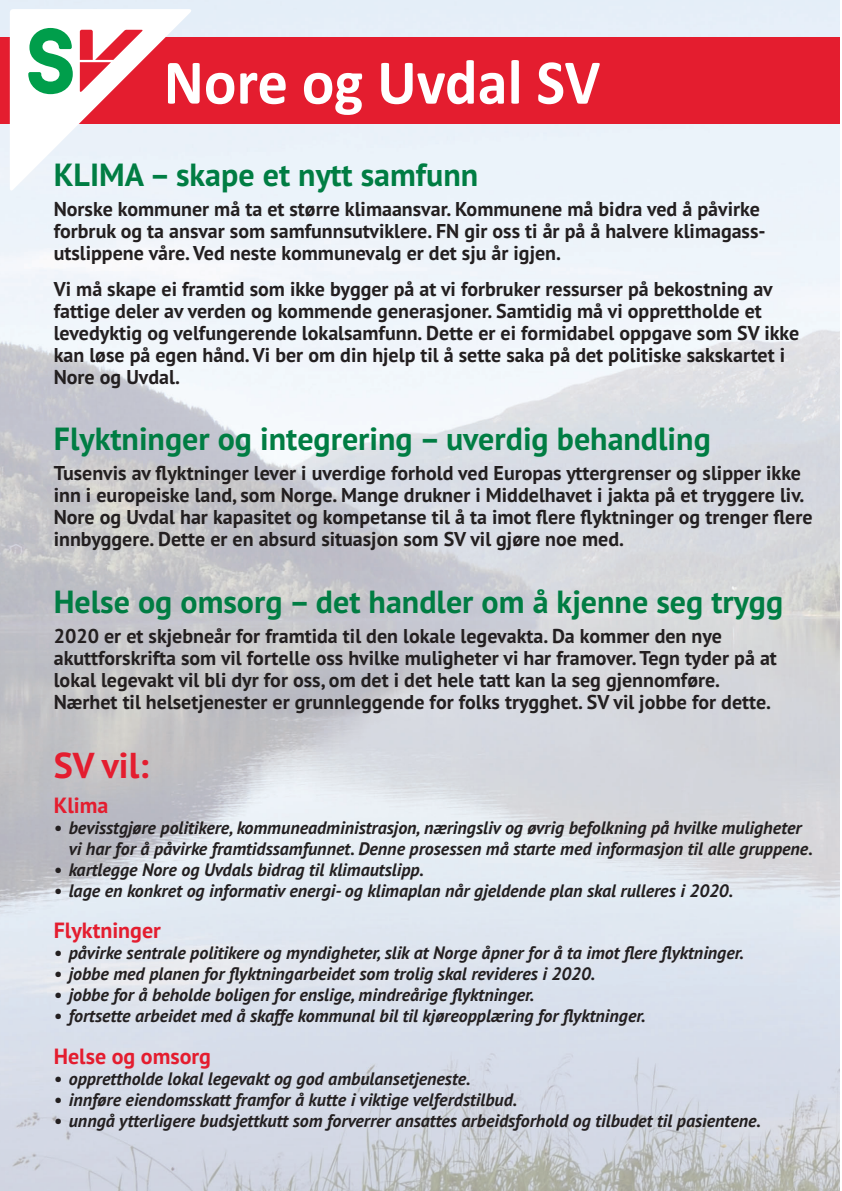
<style>
.page{position:relative;width:842px;height:1191px;background:#fff}
.page>*{position:absolute;margin:0;border:0;box-sizing:border-box;transform-origin:0 0}
.t1{font:700 64px "Calibri";color:#fff;scale:.95 1}
.t2{font:700 36px "PT Sans";color:#e41d2f}
.t3{font:700 32px "PT Sans";color:#007d43}
.t4{font:700 22px "PT Sans";color:#e41d2f}
.t5{font:700 20px/22px "PT Sans";color:#231f20}
.t6{font:italic 700 18px/21px "PT Sans";color:#231f20}
</style>
<div class="page">
<img style="left:0;top:0;width:839px;height:1190px">
<div style="left:0;top:38px;width:839px;height:86px;background:#e41d2f"></div>
<svg style="left:10px;top:9px;width:181px;height:182px"></svg>
<h1 class="t1" style="left:164px;top:60px;width:461px">Nore og Uvdal SV</h1>
<h3 class="t3" style="left:54px;top:163px;width:426px">KLIMA – skape et nytt samfunn</h3>
<p class="t5" style="left:54px;top:200px;width:713px">Norske kommuner må ta et større klimaansvar. Kommunene må bidra ved å påvirke forbruk og ta ansvar som samfunnsutviklere. FN gir oss ti år på å halvere klimagass&shy;utslippene våre. Ved neste kommunevalg er det sju år igjen.</p>
<p class="t5" style="left:54px;top:280px;width:747px">Vi må skape ei framtid som ikke bygger på at vi forbruker ressurser på bekostning av fattige deler av verden og kommende generasjoner. Samtidig må vi opprettholde et levedyktig og velfungerende lokalsamfunn. Dette er ei formidabel oppgave som SV ikke kan løse på egen hånd. Vi ber om din hjelp til å sette saka på det politiske sakskartet i Nore og Uvdal.</p>
<h3 class="t3" style="left:54px;top:428px;width:658px">Flyktninger og integrering – uverdig behandling</h3>
<p class="t5" style="left:54px;top:464px;width:760px">Tusenvis av flyktninger lever i uverdige forhold ved Europas yttergrenser og slipper ikke inn i europeiske land, som Norge. Mange drukner i Middelhavet i jakta på et tryggere liv.<br>Nore og Uvdal har kapasitet og kompetanse til å ta imot flere flyktninger og trenger flere innbyggere. Dette er en absurd situasjon som SV vil gjøre noe med.</p>
<h3 class="t3" style="left:54px;top:590px;width:731px">Helse og omsorg – det handler om å kjenne seg trygg</h3>
<p class="t5" style="left:54px;top:627px;width:725px">2020 er et skjebneår for framtida til den lokale legevakta. Da kommer den nye akuttforskrifta som vil fortelle oss hvilke muligheter vi har framover. Tegn tyder på at lokal legevakt vil bli dyr for oss, om det i det hele tatt kan la seg gjennomføre.<br>Nærhet til helsetjenester er grunnleggende for folks trygghet. SV vil jobbe for dette.</p>
<h2 class="t2" style="left:54px;top:752px;width:97px">SV vil:</h2>
<p class="t4" style="left:54px;top:797px;width:56px">Klima</p>
<p class="t6" style="left:69px;top:818px;width:746px;text-indent:-15px">• bevisstgjøre politikere, kommuneadministrasjon, næringsliv og øvrig befolkning på hvilke muligheter vi har for å påvirke framtidssamfunnet. Denne prosessen må starte med informasjon til alle gruppene.</p>
<p class="t6" style="left:54px;top:860px;width:372px">• kartlegge Nore og Uvdals bidrag til klimautslipp.</p>
<p class="t6" style="left:54px;top:881px;width:681px">• lage en konkret og informativ energi- og klimaplan når gjeldende plan skal rulleres i 2020.</p>
<p class="t4" style="left:54px;top:922px;width:109px">Flyktninger</p>
<p class="t6" style="left:54px;top:943px;width:692px">• påvirke sentrale politikere og myndigheter, slik at Norge åpner for å ta imot flere flyktninger.</p>
<p class="t6" style="left:54px;top:964px;width:543px">• jobbe med planen for flyktningarbeidet som trolig skal revideres i 2020.</p>
<p class="t6" style="left:54px;top:985px;width:482px">• jobbe for å beholde boligen for enslige, mindreårige flyktninger.</p>
<p class="t6" style="left:54px;top:1006px;width:593px">• fortsette arbeidet med å skaffe kommunal bil til kjøreopplæring for flyktninger.</p>
<p class="t4" style="left:54px;top:1048px;width:159px">Helse og omsorg</p>
<p class="t6" style="left:54px;top:1069px;width:418px">• opprettholde lokal legevakt og god ambulansetjeneste.</p>
<p class="t6" style="left:54px;top:1090px;width:465px">• innføre eiendomsskatt framfor å kutte i viktige velferdstilbud.</p>
<p class="t6" style="left:54px;top:1111px;width:709px">• unngå ytterligere budsjettkutt som forverrer ansattes arbeidsforhold og tilbudet til pasientene.</p>
</div>
